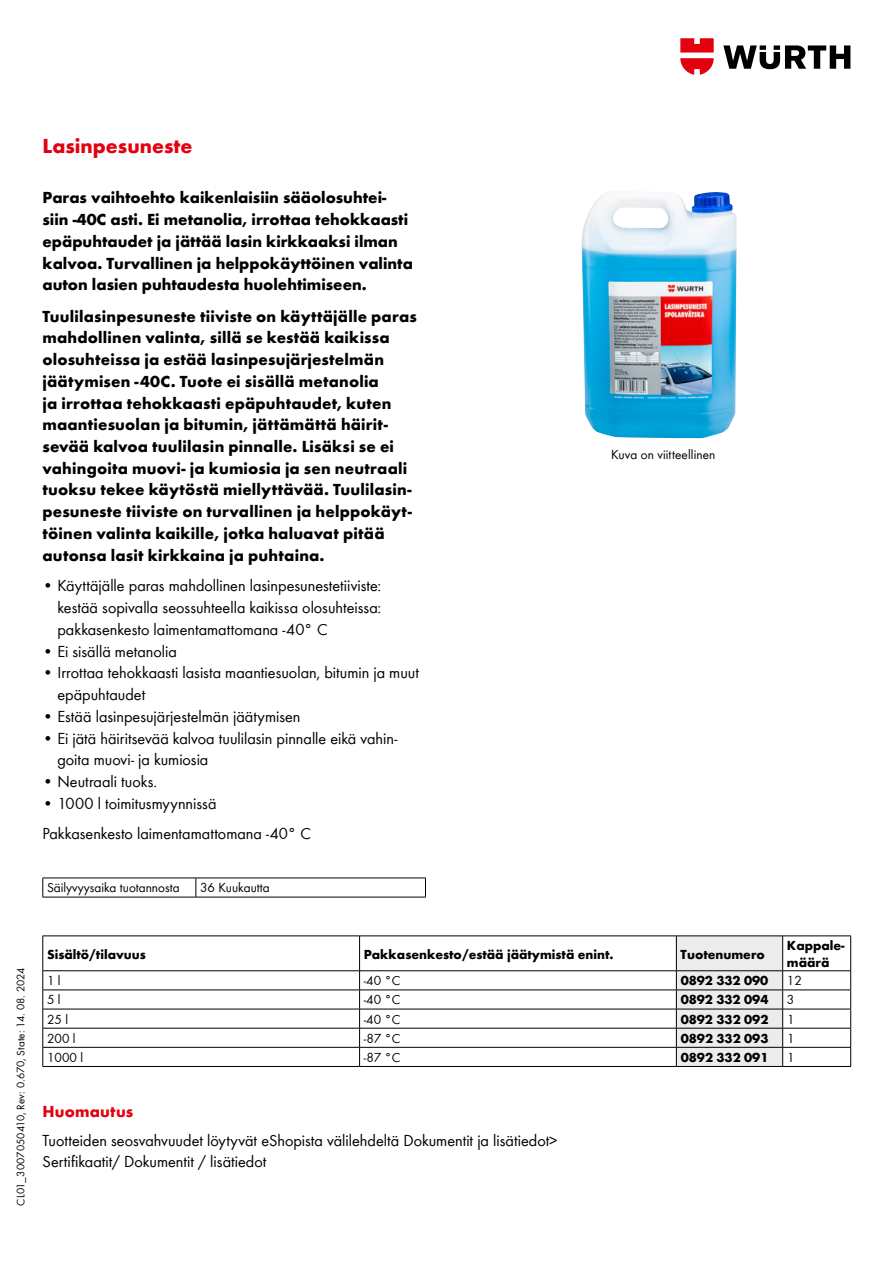
<style>
.page{position:relative;width:893px;height:1263px;background:#fff}
.page>*{position:absolute;margin:0;border:0;box-sizing:border-box;transform-origin:0 0}
.t1{font:700 21px "Wuerth Global";color:#e3000f}
.t2{font:700 16.5px/21.8px "Wuerth Global";letter-spacing:.01em;color:#000}
.t3{font:16.5px/21.8px "Wuerth Global";color:#000}
.t4{font:700 16.5px "Wuerth Global";letter-spacing:.01em;color:#e3000f}
.t5{font:700 13.5px/17px "Wuerth Global";color:#000}
.t6{font:13.5px "Wuerth Global";color:#000}
.t7{font:11.25px "Wuerth Global";letter-spacing:.005em;color:#000}
</style>
<div class="page">
<svg style="left:723px;top:45px;width:127px;height:24px"></svg>
<svg style="left:680px;top:38px;width:34px;height:37px"></svg>
<hr style="left:43px;top:935px;width:317px;height:1px;background:#000">
<hr style="left:43px;top:936px;width:1px;height:34px;background:#000">
<hr style="left:360px;top:935px;width:316px;height:1px;background:#000">
<hr style="left:359px;top:936px;width:1px;height:34px;background:#000">
<hr style="left:676px;top:935px;width:107px;height:1px;background:#000">
<hr style="left:783px;top:935px;width:68px;height:1px;background:#000">
<hr style="left:850px;top:936px;width:1px;height:34px;background:#000">
<hr style="left:43px;top:970px;width:317px;height:1px;background:#000">
<hr style="left:360px;top:970px;width:316px;height:1px;background:#000">
<hr style="left:783px;top:970px;width:68px;height:1px;background:#000">
<hr style="left:43px;top:990px;width:317px;height:1px;background:#000">
<hr style="left:360px;top:990px;width:316px;height:1px;background:#000">
<hr style="left:783px;top:990px;width:68px;height:1px;background:#000">
<hr style="left:43px;top:1009px;width:317px;height:1px;background:#000">
<hr style="left:360px;top:1009px;width:316px;height:1px;background:#000">
<hr style="left:783px;top:1009px;width:68px;height:1px;background:#000">
<hr style="left:43px;top:1028px;width:317px;height:1px;background:#000">
<hr style="left:360px;top:1028px;width:316px;height:1px;background:#000">
<hr style="left:783px;top:1028px;width:68px;height:1px;background:#000">
<hr style="left:43px;top:1047px;width:317px;height:1px;background:#000">
<svg style="left:43px;top:971px;width:1px;height:95px"></svg>
<hr style="left:43px;top:1066px;width:317px;height:1px;background:#000">
<hr style="left:360px;top:1047px;width:316px;height:1px;background:#000">
<svg style="left:359px;top:971px;width:1px;height:95px"></svg>
<hr style="left:360px;top:1066px;width:316px;height:1px;background:#000">
<hr style="left:676px;top:1066px;width:107px;height:1px;background:#000">
<hr style="left:783px;top:1047px;width:68px;height:1px;background:#000">
<svg style="left:676px;top:936px;width:107px;height:130px;background:#dededf"></svg>
<svg style="left:850px;top:971px;width:1px;height:95px"></svg>
<hr style="left:783px;top:1066px;width:68px;height:1px;background:#000">
<hr style="left:43px;top:878px;width:153px;height:1px;background:#000">
<svg style="left:43px;top:878px;width:1px;height:19px"></svg>
<hr style="left:43px;top:897px;width:153px;height:1px;background:#000">
<hr style="left:196px;top:878px;width:230px;height:1px;background:#000">
<svg style="left:196px;top:878px;width:1px;height:19px"></svg>
<svg style="left:425px;top:878px;width:1px;height:19px"></svg>
<hr style="left:196px;top:897px;width:230px;height:1px;background:#000">
<img style="left:582px;top:192px;width:155px;height:247px">
<p class="t1" style="left:43px;top:134px;width:151px">Lasinpesuneste</p>
<p class="t2" style="left:43px;top:187px;width:372px">Paras vaihtoehto kaikenlaisiin sääolosuhtei&shy;siin -40C asti. Ei metanolia, irrottaa tehokkaasti epäpuhtaudet ja jättää lasin kirkkaaksi ilman kalvoa. Turvallinen ja helppokäyttöinen valinta auton lasien puhtaudesta huolehtimiseen.</p>
<p class="t2" style="left:43px;top:305px;width:376px">Tuulilasinpesuneste tiiviste on käyttäjälle paras mahdollinen valinta, sillä se kestää kaikissa olosuhteissa ja estää lasinpesujärjestelmän jäätymisen -40C. Tuote ei sisällä metanolia<br>ja irrottaa tehokkaasti epäpuhtaudet, kuten maantiesuolan ja bitumin, jättämättä häirit&shy;sevää kalvoa tuulilasin pinnalle. Lisäksi se ei vahingoita muovi- ja kumiosia ja sen neutraali tuoksu tekee käytöstä miellyttävää. Tuulilasin&shy;pesuneste tiiviste on turvallinen ja helppokäyt&shy;töinen valinta kaikille, jotka haluavat pitää autonsa lasit kirkkaina ja puhtaina.</p>
<p class="t3" style="left:57px;top:575px;width:325px;text-align:justify;text-indent:-15px">• Käyttäjälle paras mahdollinen lasinpesunestetiiviste: kestää sopivalla seossuhteella kaikissa olosuhteissa: pakkasenkesto laimentamattomana -40° C</p>
<p class="t3" style="left:43px;top:640px;width:136px">• Ei sisällä metanolia</p>
<p class="t3" style="left:57px;top:662px;width:363px;text-indent:-15px">• Irrottaa tehokkaasti lasista maantiesuolan, bitumin ja muut epäpuhtaudet</p>
<p class="t3" style="left:43px;top:705px;width:259px">• Estää lasinpesujärjestelmän jäätymisen</p>
<p class="t3" style="left:57px;top:727px;width:342px;text-indent:-15px">• Ei jätä häiritsevää kalvoa tuulilasin pinnalle eikä vahin&shy;goita muovi- ja kumiosia</p>
<p class="t3" style="left:43px;top:770px;width:116px">• Neutraali tuoks.</p>
<p class="t3" style="left:43px;top:788px;width:270px;line-height:30.8px">• 1000 l toimitusmyynnissä<br>Pakkasenkesto laimentamattomana -40° C</p>
<p class="t6" style="left:47px;top:880px;width:134px">Säilyvyysaika tuotannosta</p>
<p class="t6" style="left:200px;top:880px;width:71px">36 Kuukautta</p>
<p class="t6" style="left:611px;top:446px;width:106px">Kuva on viitteellinen</p>
<p class="t7" style="left:14px;top:1205px;width:240px;rotate:-90deg">CL01_3007050410, Rev: 0.670, State: 14. 08. 2024</p>
<p class="t5" style="left:47px;top:945px;width:100px">Sisältö/tilavuus</p>
<p class="t5" style="left:364px;top:945px;width:251px">Pakkasenkesto/estää jäätymistä enint.</p>
<p class="t5" style="left:681px;top:945px;width:86px">Tuotenumero</p>
<p class="t5" style="left:787px;top:937px;width:59px">Kappale&shy;määrä</p>
<p class="t6" style="left:47px;top:972px;width:15px">1 l</p>
<p class="t6" style="left:364px;top:972px;width:38px">-40 °C</p>
<p class="t5" style="left:681px;top:972px;width:89px">0892 332 090</p>
<p class="t6" style="left:787px;top:972px;width:16px">12</p>
<p class="t6" style="left:47px;top:992px;width:15px">5 l</p>
<p class="t6" style="left:364px;top:992px;width:38px">-40 °C</p>
<p class="t5" style="left:681px;top:991px;width:89px">0892 332 094</p>
<p class="t6" style="left:787px;top:992px;width:9px">3</p>
<p class="t6" style="left:47px;top:1011px;width:22px">25 l</p>
<p class="t6" style="left:364px;top:1011px;width:38px">-40 °C</p>
<p class="t5" style="left:681px;top:1010px;width:89px">0892 332 092</p>
<p class="t6" style="left:787px;top:1011px;width:9px">1</p>
<p class="t6" style="left:47px;top:1030px;width:30px">200 l</p>
<p class="t6" style="left:364px;top:1030px;width:38px">-87 °C</p>
<p class="t5" style="left:681px;top:1029px;width:89px">0892 332 093</p>
<p class="t6" style="left:787px;top:1030px;width:9px">1</p>
<p class="t6" style="left:47px;top:1049px;width:37px">1000 l</p>
<p class="t6" style="left:364px;top:1049px;width:38px">-87 °C</p>
<p class="t5" style="left:681px;top:1049px;width:89px">0892 332 091</p>
<p class="t6" style="left:787px;top:1049px;width:9px">1</p>
<p class="t4" style="left:43px;top:1102px;width:92px">Huomautus</p>
<p class="t3" style="left:43px;top:1129px;width:516px">Tuotteiden seosvahvuudet löytyvät eShopista välilehdeltä Dokumentit ja lisätiedot&gt;<br>Sertifikaatit/ Dokumentit / lisätiedot</p>
</div>
